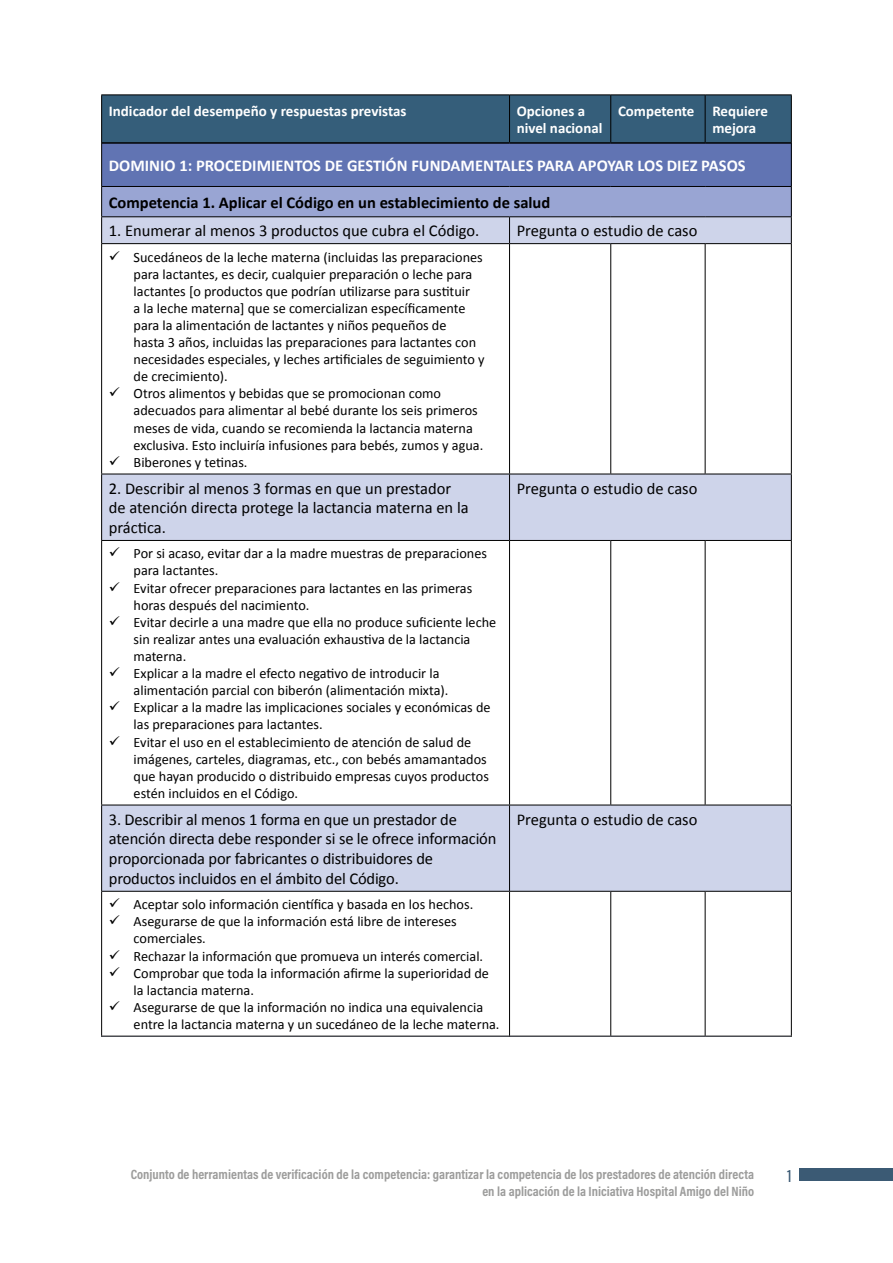
<style>
.page{position:relative;width:893px;height:1263px;background:#fff}
.page>*{position:absolute;margin:0;border:0;box-sizing:border-box;transform-origin:0 0}
.t1{font:500 18px "Acumin Pro Cond";color:#3b5a74}
.t2{font:16.5px/19.8px "Calibri";letter-spacing:-.01em;color:#000}
.t3{font:700 16.5px "Calibri";color:#fff}
.t4{font:700 16.5px "Calibri";color:#000}
.t5{font:700 15px/18px "Calibri";color:#fff}
.t6{font:14.25px/17.1px "Calibri";color:#000}
.t7{font:700 13.5px "Acumin Pro Cond";color:#9d9d9c}
</style>
<div class="page">
<div style="left:799px;top:1168px;width:94px;height:13px;background:#3b5a74"></div>
<div style="left:102px;top:96px;width:689px;height:46px;background:#355e7a"></div>
<div style="left:102px;top:143px;width:689px;height:43px;background:#6174b3"></div>
<div style="left:102px;top:186px;width:689px;height:31px;background:#99a5d3"></div>
<svg style="left:102px;top:217px;width:689px;height:819px"></svg>
<hr style="left:101px;top:95px;width:409px;height:1px;background:#000">
<hr style="left:101px;top:95px;width:1px;height:48px;background:#000">
<hr style="left:510px;top:95px;width:101px;height:1px;background:#000">
<hr style="left:509px;top:95px;width:1px;height:47px;background:#000">
<hr style="left:611px;top:95px;width:94px;height:1px;background:#000">
<hr style="left:610px;top:95px;width:1px;height:47px;background:#000">
<hr style="left:705px;top:95px;width:87px;height:1px;background:#000">
<hr style="left:705px;top:95px;width:1px;height:47px;background:#000">
<hr style="left:791px;top:95px;width:1px;height:48px;background:#000">
<hr style="left:101px;top:143px;width:1px;height:43px;background:#000">
<hr style="left:791px;top:143px;width:1px;height:43px;background:#000">
<hr style="left:101px;top:186px;width:409px;height:1px;background:#000">
<hr style="left:510px;top:186px;width:101px;height:1px;background:#000">
<hr style="left:611px;top:186px;width:94px;height:1px;background:#000">
<hr style="left:705px;top:186px;width:87px;height:1px;background:#000">
<svg style="left:791px;top:187px;width:1px;height:56px"></svg>
<hr style="left:101px;top:244px;width:1px;height:230px;background:#000">
<hr style="left:611px;top:243px;width:94px;height:1px;background:#000">
<hr style="left:705px;top:243px;width:87px;height:1px;background:#000">
<hr style="left:791px;top:244px;width:1px;height:230px;background:#000">
<hr style="left:101px;top:474px;width:1px;height:66px;background:#000">
<hr style="left:611px;top:474px;width:94px;height:1px;background:#000">
<hr style="left:705px;top:474px;width:87px;height:1px;background:#000">
<hr style="left:791px;top:474px;width:1px;height:66px;background:#000">
<hr style="left:101px;top:541px;width:1px;height:264px;background:#000">
<hr style="left:611px;top:540px;width:94px;height:1px;background:#000">
<hr style="left:705px;top:540px;width:87px;height:1px;background:#000">
<hr style="left:791px;top:541px;width:1px;height:264px;background:#000">
<hr style="left:101px;top:805px;width:1px;height:86px;background:#000">
<hr style="left:611px;top:805px;width:94px;height:1px;background:#000">
<hr style="left:705px;top:805px;width:87px;height:1px;background:#000">
<hr style="left:791px;top:805px;width:1px;height:86px;background:#000">
<hr style="left:101px;top:892px;width:1px;height:144px;background:#000">
<hr style="left:611px;top:891px;width:94px;height:1px;background:#000">
<hr style="left:705px;top:891px;width:87px;height:1px;background:#000">
<hr style="left:791px;top:892px;width:1px;height:144px;background:#000">
<hr style="left:611px;top:1036px;width:94px;height:1px;background:#000">
<hr style="left:705px;top:1036px;width:87px;height:1px;background:#000">
<hr style="left:102px;top:142px;width:408px;height:2px;background:#000">
<hr style="left:510px;top:142px;width:101px;height:2px;background:#000">
<hr style="left:611px;top:142px;width:94px;height:2px;background:#000">
<hr style="left:705px;top:142px;width:86px;height:2px;background:#000">
<svg style="left:101px;top:187px;width:1px;height:56px"></svg>
<hr style="left:705px;top:244px;width:1px;height:230px;background:#000">
<hr style="left:705px;top:541px;width:1px;height:264px;background:#000">
<hr style="left:705px;top:892px;width:1px;height:144px;background:#000">
<hr style="left:101px;top:216px;width:409px;height:1px;background:#000">
<hr style="left:510px;top:216px;width:101px;height:1px;background:#000">
<hr style="left:611px;top:216px;width:94px;height:1px;background:#000">
<hr style="left:705px;top:216px;width:87px;height:1px;background:#000">
<hr style="left:101px;top:243px;width:409px;height:1px;background:#000">
<hr style="left:510px;top:243px;width:101px;height:1px;background:#000">
<hr style="left:101px;top:474px;width:409px;height:1px;background:#000">
<hr style="left:510px;top:474px;width:101px;height:1px;background:#000">
<hr style="left:101px;top:540px;width:409px;height:1px;background:#000">
<hr style="left:510px;top:540px;width:101px;height:1px;background:#000">
<hr style="left:101px;top:805px;width:409px;height:1px;background:#000">
<hr style="left:510px;top:805px;width:101px;height:1px;background:#000">
<hr style="left:101px;top:891px;width:409px;height:1px;background:#000">
<hr style="left:510px;top:891px;width:101px;height:1px;background:#000">
<hr style="left:101px;top:1036px;width:409px;height:1px;background:#000">
<hr style="left:510px;top:1036px;width:101px;height:1px;background:#000">
<svg style="left:509px;top:217px;width:1px;height:26px"></svg>
<hr style="left:509px;top:244px;width:1px;height:230px;background:#000">
<hr style="left:610px;top:244px;width:1px;height:230px;background:#000">
<hr style="left:509px;top:474px;width:1px;height:66px;background:#000">
<hr style="left:509px;top:541px;width:1px;height:264px;background:#000">
<hr style="left:610px;top:541px;width:1px;height:264px;background:#000">
<hr style="left:509px;top:805px;width:1px;height:86px;background:#000">
<hr style="left:509px;top:892px;width:1px;height:144px;background:#000">
<hr style="left:610px;top:892px;width:1px;height:144px;background:#000">
<svg style="left:120px;top:262px;width:14px;height:1px"></svg>
<svg style="left:120px;top:398px;width:14px;height:1px"></svg>
<svg style="left:120px;top:467px;width:14px;height:1px"></svg>
<svg style="left:120px;top:558px;width:14px;height:1px"></svg>
<svg style="left:120px;top:592px;width:14px;height:1px"></svg>
<svg style="left:120px;top:627px;width:14px;height:1px"></svg>
<svg style="left:120px;top:678px;width:14px;height:1px"></svg>
<svg style="left:120px;top:712px;width:14px;height:1px"></svg>
<svg style="left:120px;top:746px;width:14px;height:1px"></svg>
<svg style="left:120px;top:909px;width:14px;height:1px"></svg>
<svg style="left:120px;top:926px;width:14px;height:1px"></svg>
<svg style="left:120px;top:960px;width:14px;height:1px"></svg>
<svg style="left:120px;top:977px;width:14px;height:1px"></svg>
<svg style="left:120px;top:1012px;width:14px;height:1px"></svg>
<p class="t5" style="left:109px;top:101px;width:299px">Indicador del desempeño y respuestas previstas</p>
<p class="t5" style="left:517px;top:101px;width:87px">Opciones a nivel nacional</p>
<p class="t5" style="left:712px;top:101px;width:57px;text-indent:-94px">Competente Requiere mejora</p>
<p class="t3" style="left:109px;top:154px;width:638px">DOMINIO 1: PROCEDIMIENTOS DE GESTIÓN FUNDAMENTALES PARA APOYAR LOS DIEZ PASOS</p>
<p class="t4" style="left:109px;top:191px;width:443px">Competencia 1. Aplicar el Código en un establecimiento de salud</p>
<p class="t2" style="left:109px;top:221px;width:372px">1. Enumerar al menos 3 productos que cubra el Código.</p>
<p class="t2" style="left:517px;top:221px;width:182px">Pregunta o estudio de caso</p>
<p class="t6" style="left:134px;top:248px;width:353px;text-indent:-25px">✓ Sucedáneos de la leche materna (incluidas las preparaciones para lactantes, es decir, cualquier preparación o leche para lactantes [o productos que podrían utilizarse para sustituir<br>a la leche materna] que se comercializan específicamente para la alimentación de lactantes y niños pequeños de<br>hasta 3 años, incluidas las preparaciones para lactantes con necesidades especiales, y leches artificiales de seguimiento y de crecimiento).</p>
<p class="t6" style="left:134px;top:385px;width:351px;text-indent:-25px">✓ Otros alimentos y bebidas que se promocionan como adecuados para alimentar al bebé durante los seis primeros meses de vida, cuando se recomienda la lactancia materna exclusiva. Esto incluiría infusiones para bebés, zumos y agua.</p>
<p class="t6" style="left:109px;top:453px;width:140px">✓ Biberones y tetinas.</p>
<p class="t2" style="left:109px;top:478px;width:361px">2. Describir al menos 3 formas en que un prestador de atención directa protege la lactancia materna en la práctica.</p>
<p class="t2" style="left:517px;top:478px;width:182px">Pregunta o estudio de caso</p>
<p class="t6" style="left:134px;top:545px;width:355px;text-indent:-25px">✓ Por si acaso, evitar dar a la madre muestras de preparaciones para lactantes.</p>
<p class="t6" style="left:134px;top:579px;width:340px;text-indent:-25px">✓ Evitar ofrecer preparaciones para lactantes en las primeras horas después del nacimiento.</p>
<p class="t6" style="left:134px;top:613px;width:364px;text-indent:-25px">✓ Evitar decirle a una madre que ella no produce suficiente leche sin realizar antes una evaluación exhaustiva de la lactancia materna.</p>
<p class="t6" style="left:134px;top:664px;width:316px;text-indent:-25px">✓ Explicar a la madre el efecto negativo de introducir la alimentación parcial con biberón (alimentación mixta).</p>
<p class="t6" style="left:134px;top:699px;width:359px;text-indent:-25px">✓ Explicar a la madre las implicaciones sociales y económicas de las preparaciones para lactantes.</p>
<p class="t6" style="left:134px;top:733px;width:357px;text-indent:-25px">✓ Evitar el uso en el establecimiento de atención de salud de imágenes, carteles, diagramas, etc., con bebés amamantados que hayan producido o distribuido empresas cuyos productos estén incluidos en el Código.</p>
<p class="t2" style="left:109px;top:809px;width:389px">3. Describir al menos 1 forma en que un prestador de atención directa debe responder si se le ofrece información proporcionada por fabricantes o distribuidores de productos incluidos en el ámbito del Código.</p>
<p class="t2" style="left:517px;top:809px;width:182px">Pregunta o estudio de caso</p>
<p class="t6" style="left:109px;top:895px;width:366px">✓ Aceptar solo información científica y basada en los hechos.</p>
<p class="t6" style="left:134px;top:913px;width:325px;text-indent:-25px">✓ Asegurarse de que la información está libre de intereses comerciales.</p>
<p class="t6" style="left:109px;top:947px;width:376px">✓ Rechazar la información que promueva un interés comercial.</p>
<p class="t6" style="left:134px;top:964px;width:357px;text-indent:-25px">✓ Comprobar que toda la información afirme la superioridad de la lactancia materna.</p>
<p class="t6" style="left:134px;top:998px;width:367px;text-indent:-25px">✓ Asegurarse de que la información no indica una equivalencia entre la lactancia materna y un sucedáneo de la leche materna.</p>
<p class="t7" style="left:131px;top:1166px;width:625px">Conjunto de herramientas de verificación de la competencia: garantizar la competencia de los prestadores de atención directa</p>
<p class="t1" style="left:787px;top:1164px;width:6px">1</p>
<p class="t7" style="left:482px;top:1182px;width:273px">en la aplicación de la Iniciativa Hospital Amigo del Niño</p>
</div>
